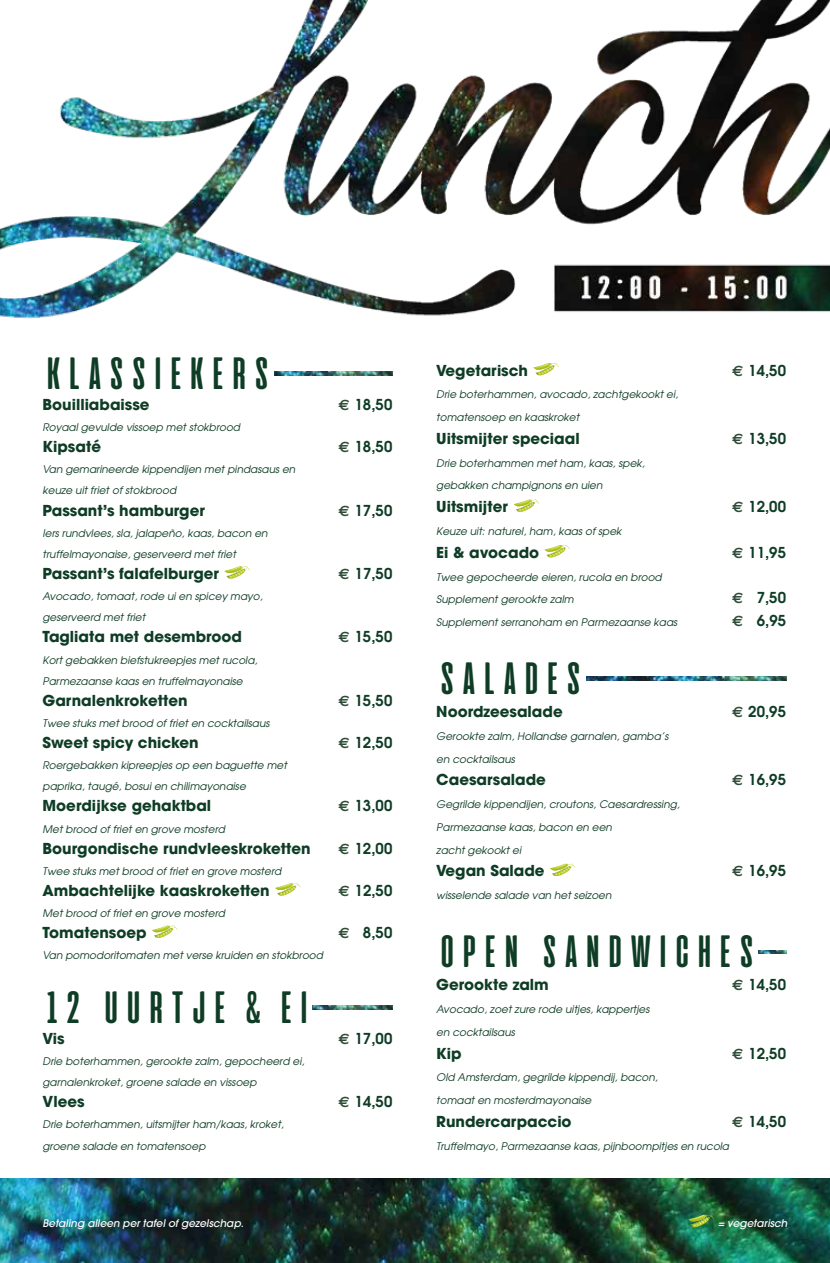
<style>
.page{position:relative;width:830px;height:1263px;background:#fff}
.page>*{position:absolute;margin:0;border:0;box-sizing:border-box;transform-origin:0 0}
.t1{font:700 45px "Alienscows";color:#0e3c25}
.t2{font:700 15px "Avant Garde";color:#0e3c25}
.t3{font:600 15px "Avant Garde";color:#0e3c25}
.t4{font:italic 10.5px/22.8px "Avant Garde";color:#0e3c25}
.t5{font:italic 500 10.5px "Avant Garde";color:#fff}
.s1{font-family:"Euro Sans";font-weight:700;color:#2f4e38}
.s2{font-family:"Steelfish Rg";font-size:39px}
</style>
<div class="page">
<img style="left:0;top:1179px;width:829px;height:84px">
<svg style="left:688px;top:1215px;width:25px;height:12px"></svg>
<img style="left:274px;top:371px;width:118px;height:4px">
<svg style="left:224px;top:566px;width:26px;height:13px"></svg>
<svg style="left:275px;top:883px;width:25px;height:13px"></svg>
<svg style="left:152px;top:925px;width:25px;height:13px"></svg>
<img style="left:313px;top:1005px;width:79px;height:4px">
<img style="left:0;top:0;width:829px;height:319px">
<svg style="left:533px;top:363px;width:25px;height:13px"></svg>
<svg style="left:514px;top:499px;width:25px;height:13px"></svg>
<svg style="left:544px;top:545px;width:25px;height:12px"></svg>
<img style="left:586px;top:677px;width:199px;height:4px">
<svg style="left:550px;top:864px;width:25px;height:12px"></svg>
<img style="left:758px;top:950px;width:27px;height:4px">
<h1 class="t1" style="left:43px;top:349px;width:231px">KLASSIEKERS</h1>
<h2 class="t2" style="left:43px;top:395px;width:108px">Bouilliabaisse</h2>
<h2 class="t3" style="left:338px;top:394px;width:55px"><span class="s1">E</span> 18,50</h2>
<p class="t4" style="left:43px;top:416px;width:201px">Royaal gevulde vissoep met stokbrood</p>
<h2 class="t2" style="left:43px;top:437px;width:60px">Kipsaté</h2>
<h2 class="t3" style="left:338px;top:437px;width:55px"><span class="s1">E</span> 18,50</h2>
<p class="t4" style="left:43px;top:459px;width:256px;line-height:21.1px">Van gemarineerde kippendijen met pindasaus en keuze uit friet of stokbrood</p>
<h2 class="t2" style="left:43px;top:500px;width:164px">Passant’s hamburger</h2>
<h2 class="t3" style="left:338px;top:500px;width:55px"><span class="s1">E</span> 17,50</h2>
<p class="t4" style="left:43px;top:522px;width:229px;line-height:21.1px">Iers rundvlees, sla, jalapeño, kaas, bacon en truffelmayonaise, geserveerd met friet</p>
<h2 class="t2" style="left:43px;top:564px;width:178px">Passant’s falafelburger</h2>
<h2 class="t3" style="left:338px;top:564px;width:56px"><span class="s1">E</span> 17,50</h2>
<p class="t4" style="left:43px;top:585px;width:224px;line-height:21.1px">Avocado, tomaat, rode ui en spicey mayo, geserveerd met friet</p>
<h2 class="t2" style="left:43px;top:627px;width:201px">Tagliata met desembrood</h2>
<h2 class="t3" style="left:338px;top:627px;width:55px"><span class="s1">E</span> 15,50</h2>
<p class="t4" style="left:43px;top:649px;width:218px;line-height:21.1px">Kort gebakken biefstukreepjes met rucola,<br>Parmezaanse kaas en truffelmayonaise</p>
<h2 class="t2" style="left:43px;top:690px;width:146px">Garnalenkroketten</h2>
<h2 class="t3" style="left:338px;top:690px;width:55px"><span class="s1">E</span> 15,50</h2>
<p class="t4" style="left:43px;top:711px;width:231px">Twee stuks met brood of friet en cocktailsaus</p>
<h2 class="t2" style="left:43px;top:733px;width:158px">Sweet spicy chicken</h2>
<h2 class="t3" style="left:338px;top:733px;width:55px"><span class="s1">E</span> 12,50</h2>
<p class="t4" style="left:43px;top:755px;width:248px;line-height:21.1px">Roergebakken kipreepjes op een baguette met paprika, taugé, bosui en chilimayonaise</p>
<h2 class="t2" style="left:43px;top:796px;width:170px">Moerdijkse gehaktbal</h2>
<h2 class="t3" style="left:338px;top:796px;width:55px"><span class="s1">E</span> 13,00</h2>
<p class="t4" style="left:43px;top:817px;width:186px">Met brood of friet en grove mosterd</p>
<h2 class="t2" style="left:43px;top:838px;width:269px">Bourgondische rundvleeskroketten</h2>
<h2 class="t3" style="left:338px;top:838px;width:55px"><span class="s1">E</span> 12,00</h2>
<p class="t4" style="left:43px;top:859px;width:242px">Twee stuks met brood of friet en grove mosterd</p>
<h2 class="t2" style="left:43px;top:881px;width:228px">Ambachtelijke kaaskroketten</h2>
<h2 class="t3" style="left:338px;top:881px;width:56px"><span class="s1">E</span> 12,50</h2>
<p class="t4" style="left:43px;top:902px;width:186px">Met brood of friet en grove mosterd</p>
<h2 class="t2" style="left:43px;top:923px;width:105px">Tomatensoep</h2>
<h2 class="t3" style="left:338px;top:923px;width:55px"><span class="s1">E</span> 8,50</h2>
<p class="t4" style="left:43px;top:944px;width:284px">Van pomodoritomaten met verse kruiden en stokbrood</p>
<h1 class="t1" style="left:43px;top:983px;width:271px">12 UURTJE <span class="s2">&amp;</span> EI</h1>
<h2 class="t2" style="left:43px;top:1029px;width:24px">Vis</h2>
<h2 class="t3" style="left:338px;top:1028px;width:55px"><span class="s1">E</span> 17,00</h2>
<p class="t4" style="left:43px;top:1050px;width:265px;line-height:21.1px">Drie boterhammen, gerookte zalm, gepocheerd ei, garnalenkroket, groene salade en vissoep</p>
<h2 class="t2" style="left:43px;top:1092px;width:43px">Vlees</h2>
<h2 class="t3" style="left:338px;top:1092px;width:56px"><span class="s1">E</span> 14,50</h2>
<p class="t4" style="left:43px;top:1114px;width:245px;line-height:21.1px">Drie boterhammen, uitsmijter ham/kaas, kroket, groene salade en tomatensoep</p>
<p class="t5" style="left:43px;top:1217px;width:205px">Betaling alleen pertafelofgezelschap.</p>
<h2 class="t2" style="left:436px;top:360px;width:93px">Vegetarisch</h2>
<h2 class="t3" style="left:731px;top:360px;width:56px"><span class="s1">E</span> 14,50</h2>
<p class="t4" style="left:436px;top:383px;width:245px">Drie boterhammen, avocado, zachtgekookt ei, tomatensoep en kaaskroket</p>
<h2 class="t2" style="left:436px;top:429px;width:145px">Uitsmijter speciaal</h2>
<h2 class="t3" style="left:731px;top:429px;width:55px"><span class="s1">E</span> 13,50</h2>
<p class="t4" style="left:436px;top:451px;width:212px">Drie boterhammen met ham, kaas, spek, gebakken champignons en uien</p>
<h2 class="t2" style="left:436px;top:497px;width:73px">Uitsmijter</h2>
<h2 class="t3" style="left:731px;top:497px;width:55px"><span class="s1">E</span> 12,00</h2>
<p class="t4" style="left:436px;top:520px;width:189px">Keuze uit: naturel, ham, kaas of spek</p>
<h2 class="t2" style="left:436px;top:542px;width:104px">Ei &amp; avocado</h2>
<h2 class="t3" style="left:731px;top:542px;width:55px"><span class="s1">E</span> 11,95</h2>
<p class="t4" style="left:436px;top:565px;width:229px">Twee gepocheerde eieren, rucola en brood<br>Supplement gerookte zalm</p>
<h2 class="t3" style="left:731px;top:588px;width:56px"><span class="s1">E</span> 7,50</h2>
<p class="t4" style="left:436px;top:611px;width:245px">Supplement serranoham en Parmezaanse kaas</p>
<h2 class="t3" style="left:731px;top:611px;width:56px"><span class="s1">E</span> 6,95</h2>
<h1 class="t1" style="left:436px;top:655px;width:150px">SALADES</h1>
<h2 class="t2" style="left:436px;top:702px;width:128px">Noordzeesalade</h2>
<h2 class="t3" style="left:731px;top:702px;width:55px"><span class="s1">E</span> 20,95</h2>
<p class="t4" style="left:436px;top:724px;width:236px">Gerookte zalm, Hollandse garnalen, gamba’s en cocktailsaus</p>
<h2 class="t2" style="left:436px;top:770px;width:111px">Caesarsalade</h2>
<h2 class="t3" style="left:731px;top:770px;width:55px"><span class="s1">E</span> 16,95</h2>
<p class="t4" style="left:436px;top:793px;width:247px">Gegrilde kippendijen, croutons, Caesardressing,<br>Parmezaanse kaas, bacon en een<br>zacht gekookt ei</p>
<h2 class="t2" style="left:436px;top:861px;width:110px">Vegan Salade</h2>
<h2 class="t3" style="left:731px;top:861px;width:55px"><span class="s1">E</span> 16,95</h2>
<p class="t4" style="left:436px;top:884px;width:179px">wisselende salade van het seizoen</p>
<h1 class="t1" style="left:436px;top:928px;width:323px">OPEN SANDWICHES</h1>
<h2 class="t2" style="left:436px;top:975px;width:114px">Gerookte zalm</h2>
<h2 class="t3" style="left:731px;top:975px;width:55px"><span class="s1">E</span> 14,50</h2>
<p class="t4" style="left:436px;top:997px;width:217px">Avocado, zoet zure rode uitjes, kappertjes en cocktailsaus</p>
<h2 class="t2" style="left:436px;top:1043px;width:27px">Kip</h2>
<h2 class="t3" style="left:731px;top:1043px;width:55px"><span class="s1">E</span> 12,50</h2>
<p class="t4" style="left:436px;top:1066px;width:225px">Old Amsterdam, gegrilde kippendij , bacon, tomaat en mosterdmayonaise</p>
<h2 class="t2" style="left:436px;top:1111px;width:137px">Rundercarpaccio</h2>
<h2 class="t3" style="left:731px;top:1111px;width:55px"><span class="s1">E</span> 14,50</h2>
<p class="t4" style="left:436px;top:1134px;width:296px">Truffelmayo, Parmezaanse kaas, pijnboompitjes en rucola</p>
<p class="t5" style="left:717px;top:1217px;width:73px">= vegetarisch</p>
</div>
